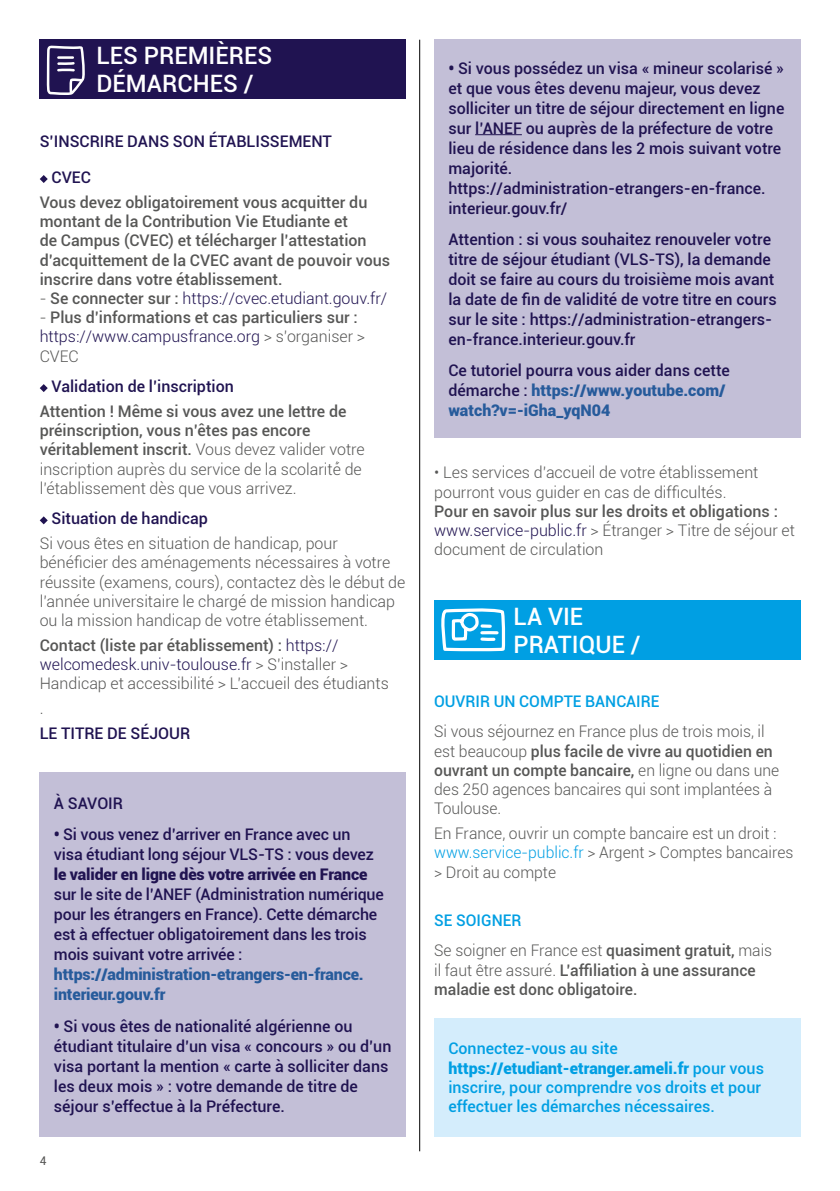
<style>
.page{position:relative;width:840px;height:1191px;background:#fff}
.page>*{position:absolute;margin:0;border:0;box-sizing:border-box;transform-origin:0 0}
.t1{font:500 24px "Roboto";color:#fff}
.LIGHT_GRIS_SS_ESPACE{font:500 16px/20px "Roboto";color:#201351}
.light_gris{font:300 16px/19.2px "Roboto";color:#575756}
.LIGHT_GRIS_SS_ESPACE-2{font:500 16px/19.2px "Roboto";color:#575756}
.LIGHT_GRIS_SS_ESPACE-3{font:300 16px/19.2px "Roboto";color:#575756}
.LIGHT_GRIS_SS_ESPACE-4{font:500 16px/19.2px "Roboto";color:#009fe3}
.LOSANGE{font:500 16px "Roboto";color:#201351}
.LIGHT_GRIS_SS_ESPACE-5{font:300 16px "Roboto";color:#201351}
.light_gris-2{font:300 16px/19.2px "Roboto";color:#201351}
.medium_cap{font:500 16px "Roboto";color:#009fe3}
.medium_cap-2{font:500 16px "Roboto";color:#201351}
.light_gris-3{font:500 16px "Roboto";color:#201351}
.LIGHT_GRIS_SS_ESPACE-6{font:12px "Roboto";color:#575756}
.s1{color:#575756}
.s2{font-weight:500;color:#575756}
.s3{font-weight:300}
.s4{font-weight:500}
.s5{color:#201351}
.s6{font-weight:900}
.s7{font-weight:900;color:#275b9b}
.s8{color:#009fe3}
</style>
<div class="page">
<hr style="left:419px;top:40px;width:1px;height:1111px;background:#000">
<div style="left:40px;top:40px;width:365px;height:59px;background:#201351"></div>
<svg style="left:47px;top:46px;width:38px;height:49px"></svg>
<svg style="left:40px;top:175px;width:8px;height:8px"></svg>
<svg style="left:40px;top:384px;width:8px;height:8px"></svg>
<svg style="left:40px;top:516px;width:8px;height:8px"></svg>
<div style="left:434px;top:600px;width:365px;height:59px;background:#009fe3"></div>
<svg style="left:441px;top:608px;width:64px;height:44px"></svg>
<div style="left:434px;top:1018px;width:365px;height:118px;background:#d4edfc"></div>
<div style="left:40px;top:772px;width:365px;height:364px;background:#c3bfd7"></div>
<div style="left:434px;top:40px;width:365px;height:398px;background:#c3bfd7"></div>
<hr style="left:475px;top:134px;width:46px;height:1px;background:#201351">
<p class="t1" style="left:96px;top:39px;width:177px">LES PREMIÈRES</p>
<p class="t1" style="left:96px;top:67px;width:158px">DÉMARCHES /</p>
<p class="medium_cap-2" style="left:40px;top:130px;width:293px">S’INSCRIRE DANS SON ÉTABLISSEMENT</p>
<p class="LOSANGE" style="left:51px;top:166px;width:41px">CVEC</p>
<p class="LIGHT_GRIS_SS_ESPACE-2" style="left:40px;top:192px;width:352px">Vous devez obligatoirement vous acquitter du montant de la Contribution Vie Etudiante et<br>de Campus (CVEC) et télécharger l’attestation d’acquittement de la CVEC avant de pouvoir vous inscrire dans votre établissement.</p>
<p class="LIGHT_GRIS_SS_ESPACE-5" style="left:40px;top:287px;width:349px"><span class="s1">-</span> <span class="s2">Se connecter sur :</span> https://cvec.etudiant.gouv.fr/</p>
<p class="LIGHT_GRIS_SS_ESPACE-2" style="left:40px;top:307px;width:319px"><span class="s3">-</span> Plus d’informations et cas particuliers sur :</p>
<p class="light_gris-2" style="left:40px;top:326px;width:327px">https://www.campusfrance.org <span class="s1">&gt; s’organiser &gt;<br>CVEC</span></p>
<p class="LOSANGE" style="left:51px;top:375px;width:184px">Validation de l’inscription</p>
<p class="light_gris" style="left:40px;top:401px;width:326px"><span class="s4">Attention ! Même si vous avez une lettre de préinscription, vous n’êtes pas encore véritablement inscrit.</span> Vous devez valider votre inscription auprès du service de la scolarité́de l’établissement dès que vous arrivez.</p>
<p class="LOSANGE" style="left:51px;top:507px;width:158px">Situation de handicap</p>
<p class="light_gris" style="left:40px;top:533px;width:367px">Si vous êtes en situation de handicap, pour bénéficier des aménagements nécessaires à votre réussite (examens, cours), contactez dès le début de l’année universitaire le chargé de mission handicap ou la mission handicap de votre établissement.</p>
<p class="light_gris" style="left:40px;top:635px;width:350px"><span class="s4">Contact (liste par établissement) :</span> <span class="s5">https:// welcomedesk.univ-toulouse.fr</span> &gt; S’installer &gt;<br>Handicap et accessibilité &gt; L’accueil des étudiants</p>
<p class="light_gris" style="left:40px;top:698px;width:5px">.</p>
<p class="light_gris-3" style="left:40px;top:722px;width:152px">LE TITRE DE SÉJOUR</p>
<p class="LIGHT_GRIS_SS_ESPACE" style="left:54px;top:792px;width:71px">À SAVOIR</p>
<p class="LIGHT_GRIS_SS_ESPACE" style="left:54px;top:824px;width:331px"><span class="s6">•</span> Si vous venez d’arriver en France avec un<br>visa étudiant long séjour VLS-TS : vous devez <span class="s6">le valider en ligne dès votre arrivée en France </span>sur le site de l’ANEF (Administration numérique pour les étrangers en France). Cette démarche est à effectuer obligatoirement dans les trois mois suivant votre arrivée : <span class="s7">https://administration-etrangers-en-france. interieur.gouv.fr</span></p>
<p class="LIGHT_GRIS_SS_ESPACE" style="left:54px;top:1015px;width:339px"><span class="s6">•</span> Si vous êtes de nationalité algérienne ou étudiant titulaire d’un visa « concours » ou d’un visa portant la mention « carte à solliciter dans les deux mois » : votre demande de titre de séjour s’effectue à la Préfecture.</p>
<p class="LIGHT_GRIS_SS_ESPACE-6" style="left:40px;top:1152px;width:8px">4</p>
<p class="LIGHT_GRIS_SS_ESPACE" style="left:448px;top:57px;width:337px"><span class="s6">•</span> Si vous possédez un visa « mineur scolarisé » et que vous êtes devenu majeur, vous devez solliciter un titre de séjour directement en ligne sur l’ANEF ou auprès de la préfecture de votre lieu de résidence dans les 2 mois suivant votre majorité. https://administration-etrangers-en-france. interieur.gouv.fr/</p>
<p class="LIGHT_GRIS_SS_ESPACE" style="left:448px;top:229px;width:330px">Attention : si vous souhaitez renouveler votre titre de séjour étudiant (VLS-TS), la demande doit se faire au cours du troisième mois avant la date de fin de validité de votre titre en cours sur le site : https://administration-etrangers&shy;en-france.interieur.gouv.fr</p>
<p class="LIGHT_GRIS_SS_ESPACE" style="left:448px;top:360px;width:283px">Ce tutoriel pourra vous aider dans cette démarche : <span class="s7">https://www.youtube.com/ watch?v=-iGha_yqN04</span></p>
<p class="LIGHT_GRIS_SS_ESPACE-3" style="left:434px;top:462px;width:362px">• Les services d’accueil de votre établissement pourront vous guider en cas de difficultés.<br><span class="s4">Pour en savoir plus sur les droits et obligations : </span><span class="s5">www.service-public.fr</span> &gt; Étranger &gt; Titre de séjour et document de circulation</p>
<p class="t1" style="left:513px;top:599px;width:71px">LA VIE</p>
<p class="t1" style="left:513px;top:627px;width:128px">PRATIQUE /</p>
<p class="medium_cap" style="left:434px;top:690px;width:227px">OUVRIR UN COMPTE BANCAIRE</p>
<p class="light_gris" style="left:434px;top:721px;width:346px">Si vous séjournez en France plus de trois mois, il est beaucoup <span class="s4">plus facile de vivre au quotidien en ouvrant un compte bancaire,</span> en ligne ou dans une des 250 agences bancaires qui sont implantées à Toulouse.</p>
<p class="light_gris" style="left:434px;top:823px;width:360px">En France, ouvrir un compte bancaire est un droit : <span class="s8">www.service-public.fr</span> &gt; Argent &gt; Comptes bancaires &gt; Droit au compte</p>
<p class="medium_cap" style="left:434px;top:909px;width:89px">SE SOIGNER</p>
<p class="LIGHT_GRIS_SS_ESPACE-2" style="left:434px;top:940px;width:339px"><span class="s3">Se soigner en France est</span> quasiment gratuit, <span class="s3">mais il faut être assuré.</span> L’affiliation à une assurance maladie est donc obligatoire.</p>
<p class="LIGHT_GRIS_SS_ESPACE-4" style="left:448px;top:1038px;width:317px">Connectez-vous au site <span class="s6">https://etudiant-etranger.ameli.fr</span> pour vous inscrire, pour comprendre vos droits et pour effectuer les démarches nécessaires.</p>
</div>
